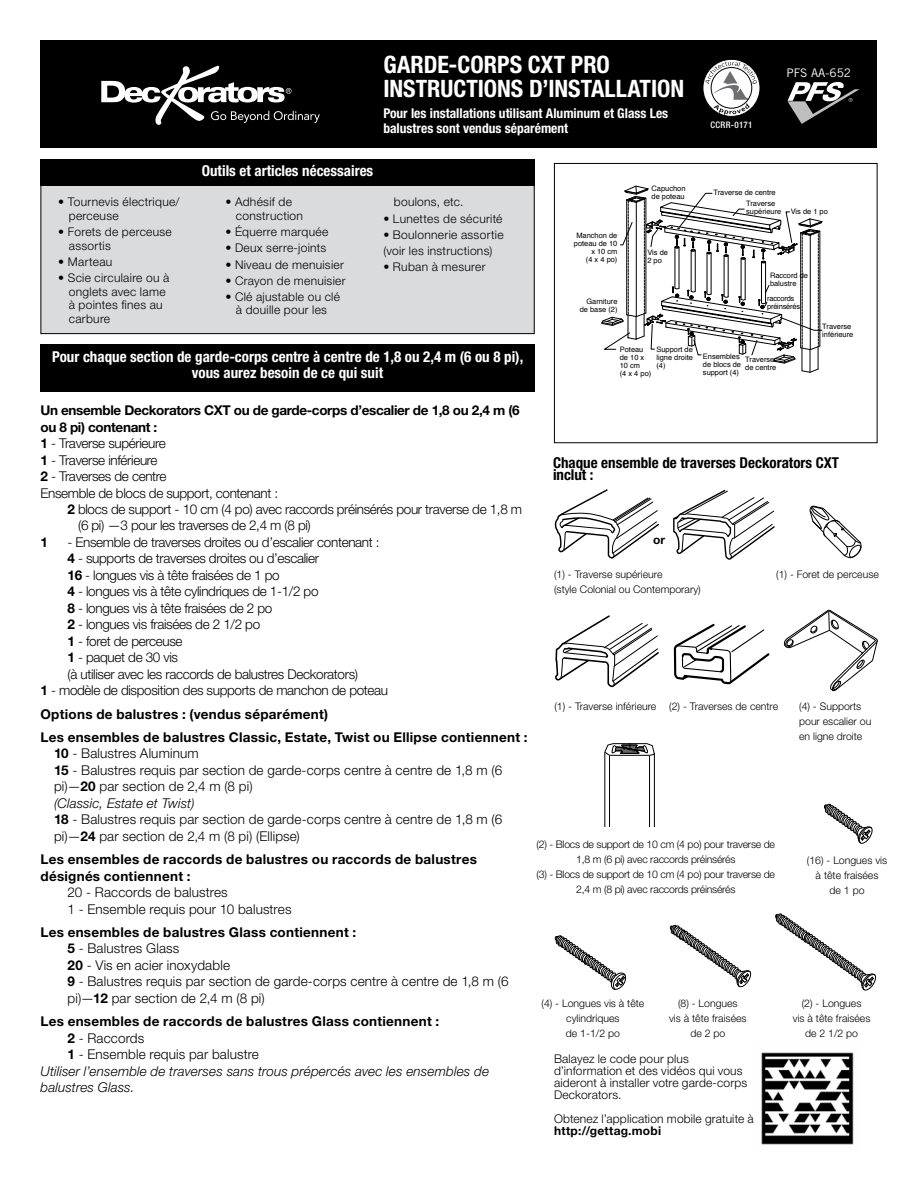
<style>
.page{position:relative;width:918px;height:1188px;background:#fff}
.page>*{position:absolute;margin:0;border:0;box-sizing:border-box;transform-origin:0 0}
.t1{font:700 condensed 24px/24px "Helvetica Neue LT Std";color:#fff}
.t2{font:700 condensed 15px/16.5px "Helvetica Neue LT Std";color:#fff;text-align:center}
.t3{font:700 condensed 15px/12.3px "Helvetica Neue LT Std";color:#000}
.t4{font:300 13.5px/16.5px "Helvetica Neue LT Std";letter-spacing:-.025em;color:#000}
.t5{font:300 13.5px/16.5px "Helvetica Neue LT Std";letter-spacing:.01em;color:#000}
.t6{font:700 13.5px/23.2px "Helvetica Neue LT Std";letter-spacing:.02em;color:#000}
.t7{font:italic 300 13.5px "Helvetica Neue LT Std";letter-spacing:.01em;color:#000}
.t8{font:700 condensed 13.5px/15px "Helvetica Neue LT Std";color:#fff}
.t9{font:12.6px "Helvetica";color:#000}
.t10{font:300 12px/13.5px "Helvetica Neue LT Std";letter-spacing:.025em;color:#000}
.t11{font:700 12px "Helvetica Neue LT Std";letter-spacing:.02em;color:#000}
.t12{font:11.85px "Trade Gothic";color:#fff}
.t13{font:300 10.5px/15px "Helvetica Neue LT Std";color:#000;text-align:center}
.t14{font:300 10.5px/15px "Helvetica Neue LT Std";letter-spacing:-.02em;color:#000;text-align:center}
.t15{font:500 condensed 9px "Helvetica Neue LT Std";letter-spacing:.04em;color:#fff}
.t16{font:7.5px/7.9px "Helvetica";color:#000}
.t17{font:7.5px/7.9px "Helvetica";letter-spacing:-.025em;color:#000}
.s1{font-weight:700}
.s2{font-style:italic}
</style>
<div class="page">
<img style="left:761px;top:1052px;width:93px;height:93px">
<div style="left:40px;top:40px;width:838px;height:108px;background:#000"></div>
<div style="left:41px;top:173px;width:493px;height:161px;background:#dadbdc"></div>
<div style="left:40px;top:159px;width:495px;height:27px;background:#000"></div>
<svg style="left:788px;top:82px;width:72px;height:42px"></svg>
<svg style="left:101px;top:66px;width:219px;height:59px"></svg>
<div style="left:703px;top:59px;width:57px;height:58px;border:1px solid #000;border-radius:50%"></div>
<svg style="left:705px;top:62px;width:52px;height:53px;background:#b5b5b5"></svg>
<svg style="left:554px;top:489px;width:105px;height:70px"></svg>
<svg style="left:775px;top:913px;width:102px;height:78px"></svg>
<svg style="left:670px;top:924px;width:82px;height:64px"></svg>
<svg style="left:783px;top:609px;width:95px;height:83px"></svg>
<svg style="left:824px;top:803px;width:49px;height:41px"></svg>
<svg style="left:555px;top:935px;width:72px;height:55px"></svg>
<svg style="left:555px;top:615px;width:104px;height:73px"></svg>
<svg style="left:673px;top:623px;width:97px;height:62px"></svg>
<svg style="left:809px;top:505px;width:53px;height:54px"></svg>
<svg style="left:673px;top:489px;width:102px;height:71px"></svg>
<div style="left:40px;top:344px;width:495px;height:48px;background:#000"></div>
<svg style="left:554px;top:163px;width:324px;height:280px"></svg>
<svg style="left:604px;top:743px;width:51px;height:83px"></svg>
<p class="t10" style="left:69px;top:195px;width:112px;text-indent:-10px">• Tournevis électrique/ perceuse</p>
<p class="t10" style="left:69px;top:225px;width:105px;text-indent:-10px">• Forets de perceuse assortis</p>
<p class="t10" style="left:58px;top:255px;width:55px">• Marteau</p>
<p class="t10" style="left:69px;top:271px;width:102px;text-indent:-10px">• Scie circulaire ou à onglets avec lame à pointes fines au carbure</p>
<h1 class="t1" style="left:383px;top:53px;width:302px">GARDE-CORPS CXT PRO<br>INSTRUCTIONS D’INSTALLATION</h1>
<p class="t8" style="left:383px;top:105px;width:286px">Pour les installations utilisant Aluminum et Glass Les balustres sont vendus séparément</p>
<p class="t15" style="left:710px;top:119px;width:43px">CCRR-0171</p>
<p class="t12" style="left:787px;top:65px;width:66px">PFS AA-652</p>
<p class="t2" style="left:202px;top:162px;width:173px">Outils et articles nécessaires</p>
<p class="t10" style="left:236px;top:195px;width:69px;text-indent:-10px">• Adhésif de construction</p>
<p class="t10" style="left:225px;top:225px;width:104px">• Équerre marquée</p>
<p class="t10" style="left:225px;top:241px;width:102px">• Deux serre-joints</p>
<p class="t10" style="left:225px;top:257px;width:120px">• Niveau de menuisier</p>
<p class="t10" style="left:225px;top:274px;width:122px">• Crayon de menuisier</p>
<p class="t10" style="left:225px;top:290px;width:116px;text-align:center">• Clé ajustable ou clé à douille pour les</p>
<p class="t10" style="left:394px;top:195px;width:71px">boulons, etc.</p>
<p class="t10" style="left:383px;top:211px;width:121px">• Lunettes de sécurité</p>
<p class="t10" style="left:383px;top:226px;width:122px;line-height:16.2px">• Boulonnerie assortie (voir les instructions)</p>
<p class="t10" style="left:383px;top:260px;width:104px">• Ruban à mesurer</p>
<p class="t16" style="left:574px;top:232px;width:45px;text-align:right">Manchon de poteau de 10 x 10 cm<br>(4 x 4 po)</p>
<p class="t16" style="left:580px;top:297px;width:39px;text-align:right">Garniture de base (2)</p>
<p class="t16" style="left:652px;top:184px;width:35px">Capuchon de poteau</p>
<p class="t16" style="left:713px;top:188px;width:64px">Traverse de centre</p>
<p class="t16" style="left:746px;top:199px;width:83px">Traverse<br>supérieure Vis de 1 po</p>
<p class="t16" style="left:647px;top:249px;width:22px">Vis de<br>2 po</p>
<p class="t16" style="left:770px;top:271px;width:40px">Raccord de balustre</p>
<p class="t17" style="left:767px;top:295px;width:35px">raccords préinsérés</p>
<p class="t16" style="left:822px;top:322px;width:33px">Traverse inférieure</p>
<p class="t2" style="left:52px;top:348px;width:473px">Pour chaque section de garde-corps centre à centre de 1,8 ou 2,4 m (6 ou 8 pi), vous aurez besoin de ce qui suit</p>
<p class="t4" style="left:40px;top:402px;width:481px"><span class="s1">Un ensemble Deckorators CXT ou de garde-corps d’escalier de 1,8 ou 2,4 m (6 ou 8 pi) contenant :<br>1</span> - Traverse supérieure<br><span class="s1">1</span> - Traverse inférieure<br><span class="s1">2</span> - Traverses de centre<br>Ensemble de blocs de support, contenant :</p>
<p class="t4" style="left:78px;top:501px;width:446px;text-indent:-11px"><span class="s1">2</span> blocs de support - 10 cm (4 po) avec raccords préinsérés pour traverse de 1,8 m (6 pi) —3 pour les traverses de 2,4 m (8 pi)</p>
<p class="t6" style="left:41px;top:530px;width:9px">1</p>
<p class="t4" style="left:68px;top:534px;width:314px">- Ensemble de traverses droites ou d’escalier contenant :</p>
<p class="t4" style="left:68px;top:550px;width:253px"><span class="s1">4</span> - supports de traverses droites ou d’escalier</p>
<p class="t4" style="left:68px;top:567px;width:214px"><span class="s1">16</span> - longues vis à tête fraisées de 1 po</p>
<p class="t4" style="left:68px;top:583px;width:253px"><span class="s1">4</span> - longues vis à tête cylindriques de 1-1/2 po</p>
<p class="t4" style="left:68px;top:600px;width:206px"><span class="s1">8</span> - longues vis à tête fraisées de 2 po</p>
<p class="t4" style="left:68px;top:616px;width:194px"><span class="s1">2</span> - longues vis fraisées de 2 1/2 po</p>
<p class="t4" style="left:68px;top:633px;width:117px"><span class="s1">1</span> - foret de perceuse</p>
<p class="t4" style="left:68px;top:649px;width:112px"><span class="s1">1</span> - paquet de 30 vis</p>
<p class="t4" style="left:68px;top:666px;width:292px">(à utiliser avec les raccords de balustres Deckorators)</p>
<p class="t4" style="left:41px;top:682px;width:349px"><span class="s1">1</span> - modèle de disposition des supports de manchon de poteau</p>
<p class="t6" style="left:41px;top:702px;width:489px">Options de balustres : (vendus séparément)<br>Les ensembles de balustres Classic, Estate, Twist ou Ellipse contiennent :</p>
<p class="t5" style="left:54px;top:745px;width:450px"><span class="s1">10</span> - Balustres Aluminum<br><span class="s1">15</span> - Balustres requis par section de garde-corps centre à centre de 1,8 m (6 pi)—<span class="s1">20</span> par section de 2,4 m (8 pi)<br><span class="s2">(Classic, Estate et Twist)<br></span><span class="s1">18</span> - Balustres requis par section de garde-corps centre à centre de 1,8 m (6 pi)—<span class="s1">24</span> par section de 2,4 m (8 pi) (Ellipse)</p>
<p class="t6" style="left:41px;top:851px;width:438px;line-height:16.5px">Les ensembles de raccords de balustres ou raccords de balustres désignés contiennent :</p>
<p class="t5" style="left:68px;top:884px;width:226px">20 - Raccords de balustres<br>1 - Ensemble requis pour 10 balustres</p>
<p class="t5" style="left:68px;top:924px;width:443px;text-indent:-27px"><span class="s1">Les ensembles de balustres Glass contiennent :<br>5</span> - Balustres Glass<br><span class="s1">20</span> - Vis en acier inoxydable<br><span class="s1">9</span> - Balustres requis par section de garde-corps centre à centre de 1,8 m (6 pi)—<span class="s1">12</span> par section de 2,4 m (8 pi)</p>
<p class="t6" style="left:41px;top:1009px;width:400px">Les ensembles de raccords de balustres Glass contiennent :</p>
<p class="t5" style="left:68px;top:1029px;width:78px"><span class="s1">2</span> - Raccords</p>
<p class="t5" style="left:68px;top:1046px;width:193px"><span class="s1">1</span> - Ensemble requis par balustre</p>
<p class="t7" style="left:41px;top:1063px;width:450px">Utiliser l’ensemble de traverses sans trous prépercés avec les ensembles de</p>
<p class="t7" style="left:41px;top:1079px;width:96px">balustres Glass.</p>
<p class="t16" style="left:620px;top:345px;width:33px">Poteau de 10 x<br>10 cm<br>(4 x 4 po)</p>
<p class="t16" style="left:656px;top:345px;width:38px;text-align:justify">Support de ligne droite (4)</p>
<p class="t16" style="left:745px;top:355px;width:33px">Traverse de centre</p>
<p class="t16" style="left:703px;top:352px;width:40px">Ensembles de blocs de support (4)</p>
<p class="t3" style="left:553px;top:456px;width:288px">Chaque ensemble de traverses Deckorators CXT inclut :</p>
<p class="t11" style="left:653px;top:532px;width:13px">or</p>
<p class="t13" style="left:554px;top:566px;width:148px;text-align:left">(1) - Traverse supérieure<br>(style Colonial ou Contemporary)</p>
<p class="t13" style="left:776px;top:566px;width:104px">(1) - Foret de perceuse</p>
<p class="t13" style="left:554px;top:699px;width:103px">(1) - Traverse inférieure</p>
<p class="t13" style="left:669px;top:699px;width:110px">(2) - Traverses de centre</p>
<p class="t13" style="left:799px;top:699px;width:74px;text-align:left">(4) - Supports pour escalier ou en ligne droite</p>
<p class="t14" style="left:536px;top:836px;width:240px">(2) - Blocs de support de 10 cm (4 po) pour traverse de<br>1,8 m (6 pi) avec raccords préinsérés<br>(3) - Blocs de support de 10 cm (4 po) pour traverse de</p>
<p class="t9" style="left:556px;top:882px;width:71px">LowerRail.ai</p>
<p class="t14" style="left:576px;top:881px;width:161px">2,4 m (8 pi) avec raccords préinsérés</p>
<p class="t13" style="left:807px;top:853px;width:82px">(16) - Longues vis à tête fraisées<br>de 1 po</p>
<p class="t13" style="left:542px;top:996px;width:104px">(4) - Longues vis à tête cylindriques<br>de 1-1/2 po</p>
<p class="t13" style="left:793px;top:996px;width:79px">(2) - Longues<br>vis à tête fraisées de 2 1/2 po</p>
<p class="t13" style="left:669px;top:996px;width:79px">(8) - Longues<br>vis à tête fraisées de 2 po</p>
<p class="t10" style="left:554px;top:1052px;width:195px;line-height:12px">Balayez le code pour plus d’information et des vidéos qui vous aideront à installer votre garde-corps<br>Deckorators.</p>
<p class="t10" style="left:554px;top:1111px;width:201px">Obtenez l’application mobile gratuite à</p>
<p class="t11" style="left:554px;top:1123px;width:109px">http://gettag.mobi</p>
</div>
